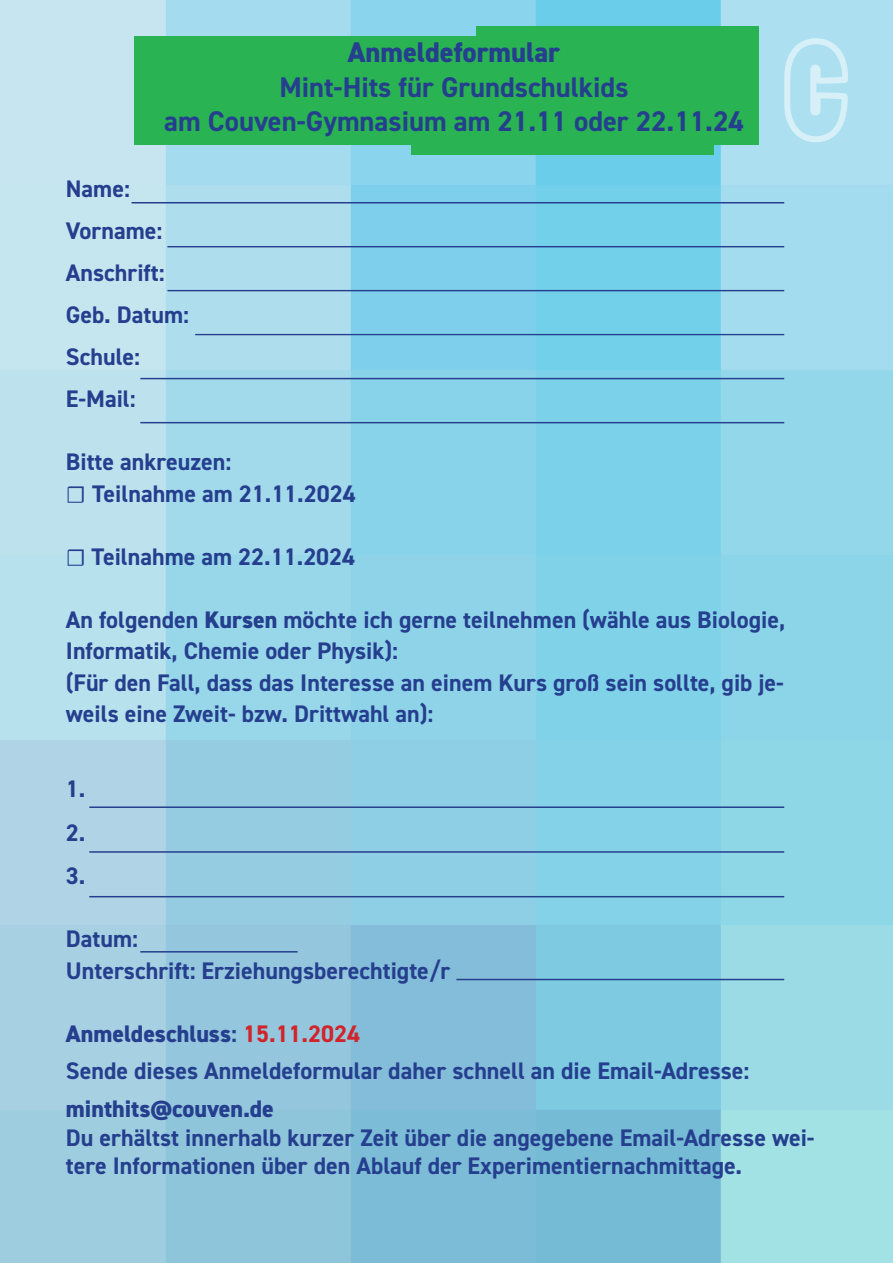
<style>
.page{position:relative;width:893px;height:1263px;background:#fff}
.page>*{position:absolute;margin:0;border:0;box-sizing:border-box;transform-origin:0 0}
.t1{font:700 28.5px/34.2px "DIN2014";color:#253f8e;text-align:center}
.t2{font:800 28.5px "DIN2014";color:#253f8e}
.t3{font:700 24px/42px "DIN2014";color:#253f8e}
.t4{font:800 24px "DIN2014";color:#253f8e}
.s1{font-family:"Minion Pro";font-weight:400}
.s2{font-weight:800}
.s3{color:#d1232a}
</style>
<div class="page">
<img style="left:0;top:0;width:893px;height:1263px">
<svg style="left:784px;top:38px;width:64px;height:105px;background:#bae5f2"></svg>
<div style="left:134px;top:36px;width:311px;height:108px;background:#2ab353"></div>
<div style="left:411px;top:36px;width:302px;height:118px;background:#2ab353"></div>
<div style="left:477px;top:26px;width:282px;height:118px;background:#2ab353"></div>
<hr style="left:132px;top:202px;width:652px;height:1px;background:#253f8e">
<hr style="left:140px;top:422px;width:644px;height:1px;background:#253f8e">
<hr style="left:140px;top:378px;width:644px;height:1px;background:#253f8e">
<hr style="left:195px;top:334px;width:589px;height:1px;background:#253f8e">
<hr style="left:167px;top:290px;width:617px;height:1px;background:#253f8e">
<hr style="left:167px;top:246px;width:617px;height:1px;background:#253f8e">
<hr style="left:89px;top:896px;width:695px;height:1px;background:#253f8e">
<hr style="left:89px;top:851px;width:695px;height:2px;background:#253f8e">
<hr style="left:89px;top:806px;width:695px;height:2px;background:#253f8e">
<hr style="left:140px;top:951px;width:158px;height:1px;background:#253f8e">
<hr style="left:456px;top:979px;width:328px;height:1px;background:#253f8e">
<p class="t2" style="left:348px;top:34px;width:214px">Anmeldeformular</p>
<p class="t1" style="left:164px;top:69px;width:581px">Mint-Hits für Grundschulkids<br>am Couven-Gymnasium am 21.11 oder 22.11.24</p>
<p class="t3" style="left:66px;top:168px;width:125px">Name:<br>Vorname:<br>Anschrift:<br>Geb. Datum:<br>Schule:<br>E-Mail:</p>
<p class="t3" style="left:66px;top:446px;width:291px;line-height:31.5px">Bitte ankreuzen:<br><span class="s1">☐</span> Teilnahme am 21.11.2024</p>
<p class="t3" style="left:66px;top:535px;width:291px"><span class="s1">☐</span> Teilnahme am 22.11.2024</p>
<p class="t3" style="left:66px;top:603px;width:721px;line-height:31.5px">An folgenden <span class="s2">Kursen</span> möchte ich gerne teilnehmen (wähle aus Biologie, Informatik, Chemie oder Physik):<br>(Für den Fall, dass das Interesse an einem Kurs groß sein sollte, gib je&shy;weils eine Zweit- bzw. Drittwahl an):</p>
<p class="t3" style="left:66px;top:767px;width:21px;line-height:43.5px;text-align:justify">1.<br>2.<br>3.</p>
<p class="t3" style="left:66px;top:923px;width:386px;line-height:31.5px">Datum:<br>Unterschrift: Erziehungsberechtigte/r</p>
<p class="t3" style="left:66px;top:1014px;width:685px;line-height:37.5px"><span class="s2">Anmeldeschluss</span>: <span class="s3">15.11.2024<br></span>Sende dieses Anmeldeformular daher schnell an die Email-Adresse:</p>
<p class="t4" style="left:66px;top:1092px;width:210px">minthits@couven.de</p>
<p class="t3" style="left:66px;top:1123px;width:750px;line-height:28.8px">Du erhältst innerhalb kurzer Zeit über die angegebene Email-Adresse wei&shy;tere Informationen über den Ablauf der Experimentiernachmittage.</p>
</div>
